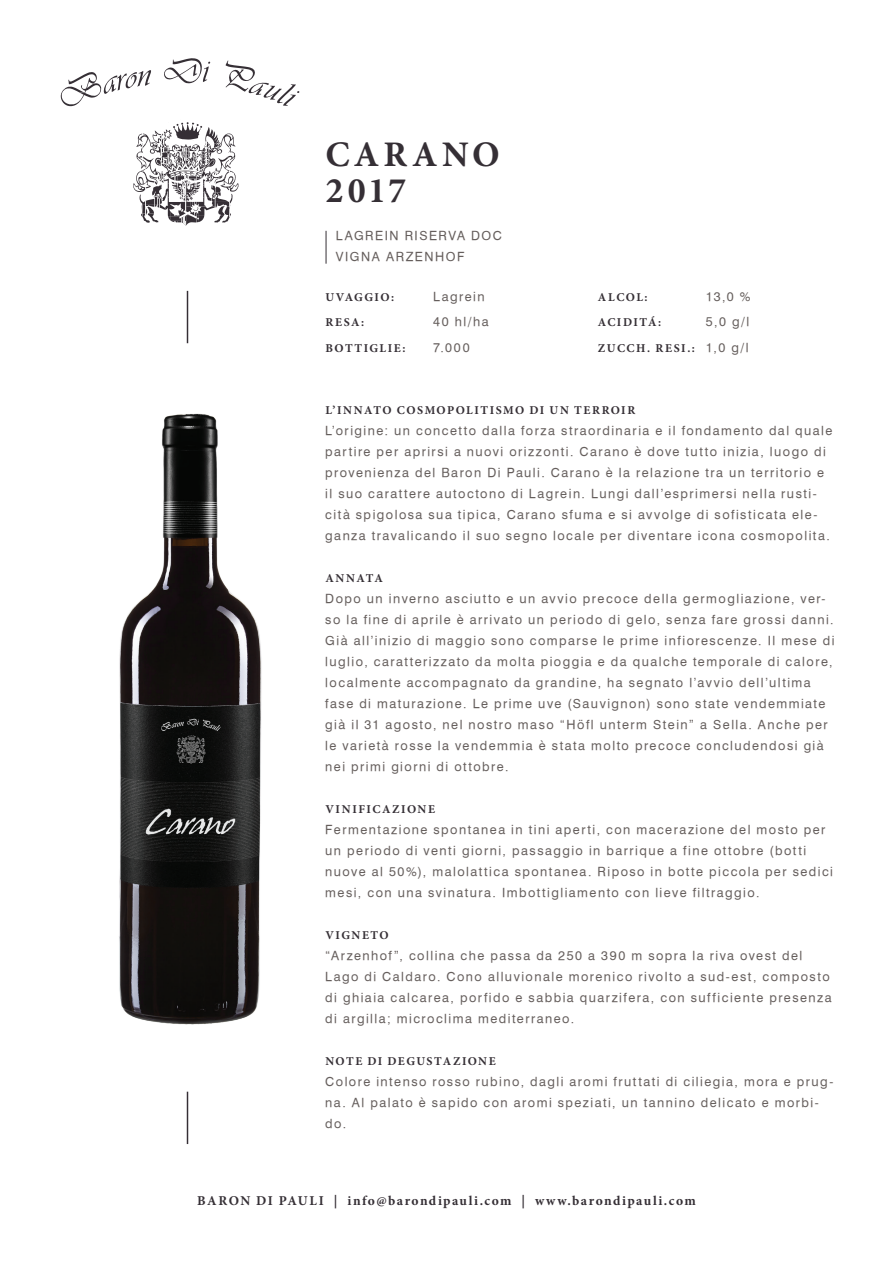
<style>
.page{position:relative;width:893px;height:1263px;background:#fff}
.page>*{position:absolute;margin:0;border:0;box-sizing:border-box;transform-origin:0 0}
.t1{font:700 36px/36px "Minion Pro";letter-spacing:.115em;color:#352f35}
.t2{font:700 13.5px "Minion Pro";letter-spacing:.105em;color:#352f35}
.t3{font:12.75px/21px "Geneva";letter-spacing:.115em;color:#655e5c}
.t4{font:700 12px "Minion Pro";letter-spacing:.125em;color:#352f35}
.s1{font-family:"Geneva";font-weight:400;font-size:12.75px;color:#655e5c}
</style>
<div class="page">
<svg style="left:133px;top:122px;width:105px;height:103px"></svg>
<svg style="left:60px;top:70px;width:91px;height:36px"></svg>
<svg style="left:164px;top:58px;width:46px;height:25px"></svg>
<svg style="left:226px;top:61px;width:73px;height:45px"></svg>
<hr style="left:187px;top:291px;width:1px;height:52px;background:#352f35">
<hr style="left:187px;top:1092px;width:1px;height:52px;background:#352f35">
<img style="left:119px;top:413px;width:143px;height:611px">
<hr style="left:326px;top:231px;width:1px;height:33px;background:#352f35">
<h1 class="t1" style="left:325px;top:136px;width:176px">CARANO<br>2017</h1>
<p class="t3" style="left:336px;top:225px;width:168px">LAGREIN RISERVA DOC<br>VIGNA ARZENHOF</p>
<p class="t4" style="left:325px;top:288px;width:70px">UVAGGIO:</p>
<p class="t3" style="left:433px;top:286px;width:53px">Lagrein</p>
<p class="t4" style="left:325px;top:314px;width:40px">RESA:</p>
<p class="t3" style="left:433px;top:311px;width:57px">40 hl/ha</p>
<p class="t4" style="left:325px;top:339px;width:82px">BOTTIGLIE:</p>
<p class="t3" style="left:433px;top:337px;width:38px">7.000</p>
<p class="t4" style="left:598px;top:288px;width:51px">ALCOL:</p>
<p class="t3" style="left:706px;top:286px;width:46px">13,0 %</p>
<p class="t4" style="left:598px;top:314px;width:65px">ACIDITÁ:</p>
<p class="t3" style="left:706px;top:311px;width:45px">5,0 g/l</p>
<p class="t4" style="left:598px;top:339px;width:152px">ZUCCH. RESI.: <span class="s1">1,0 g/l</span></p>
<p class="t4" style="left:325px;top:402px;width:311px">L’INNATO COSMOPOLITISMO DI UN TERROIR</p>
<p class="t3" style="left:325px;top:420px;width:509px">L’origine: un concetto dalla forza straordinaria e il fondamento dal quale partire per aprirsi a nuovi orizzonti. Carano è dove tutto inizia, luogo di provenienza del Baron Di Pauli. Carano è la relazione tra un territorio e il suo carattere autoctono di Lagrein. Lungi dall’esprimersi nella rusti&shy;cità spigolosa sua tipica, Carano sfuma e si avvolge di sofisticata ele&shy;ganza travalicando il suo segno locale per diventare icona cosmopolita.</p>
<p class="t4" style="left:325px;top:570px;width:59px">ANNATA</p>
<p class="t3" style="left:325px;top:588px;width:511px">Dopo un inverno asciutto e un avvio precoce della germogliazione, ver&shy;so la fine di aprile è arrivato un periodo di gelo, senza fare grossi danni.<br>Già all’inizio di maggio sono comparse le prime infiorescenze. Il mese di luglio, caratterizzato da molta pioggia e da qualche temporale di calore, localmente accompagnato da grandine, ha segnato l’avvio dell’ultima fase di maturazione. Le prime uve (Sauvignon) sono state vendemmiate già il 31 agosto, nel nostro maso “Höfl unterm Stein” a Sella. Anche per le varietà rosse la vendemmia è stata molto precoce concludendosi già nei primi giorni di ottobre.</p>
<p class="t4" style="left:325px;top:801px;width:111px">VINIFICAZIONE</p>
<p class="t3" style="left:325px;top:819px;width:509px">Fermentazione spontanea in tini aperti, con macerazione del mosto per un periodo di venti giorni, passaggio in barrique a fine ottobre (botti nuove al 50%), malolattica spontanea. Riposo in botte piccola per sedici mesi, con una svinatura. Imbottigliamento con lieve filtraggio.</p>
<p class="t4" style="left:325px;top:927px;width:65px">VIGNETO</p>
<p class="t3" style="left:325px;top:945px;width:508px">“Arzenhof”, collina che passa da 250 a 390 m sopra la riva ovest del Lago di Caldaro. Cono alluvionale morenico rivolto a sud-est, composto di ghiaia calcarea, porfido e sabbia quarzifera, con sufficiente presenza di argilla; microclima mediterraneo.</p>
<p class="t4" style="left:325px;top:1053px;width:172px">NOTE DI DEGUSTAZIONE</p>
<p class="t3" style="left:325px;top:1071px;width:509px">Colore intenso rosso rubino, dagli aromi fruttati di ciliegia, mora e prug&shy;na. Al palato è sapido con aromi speziati, un tannino delicato e morbi&shy;do.</p>
<p class="t2" style="left:197px;top:1191px;width:500px">BARON DI PAULI | info@barondipauli.com | www.barondipauli.com</p>
</div>
